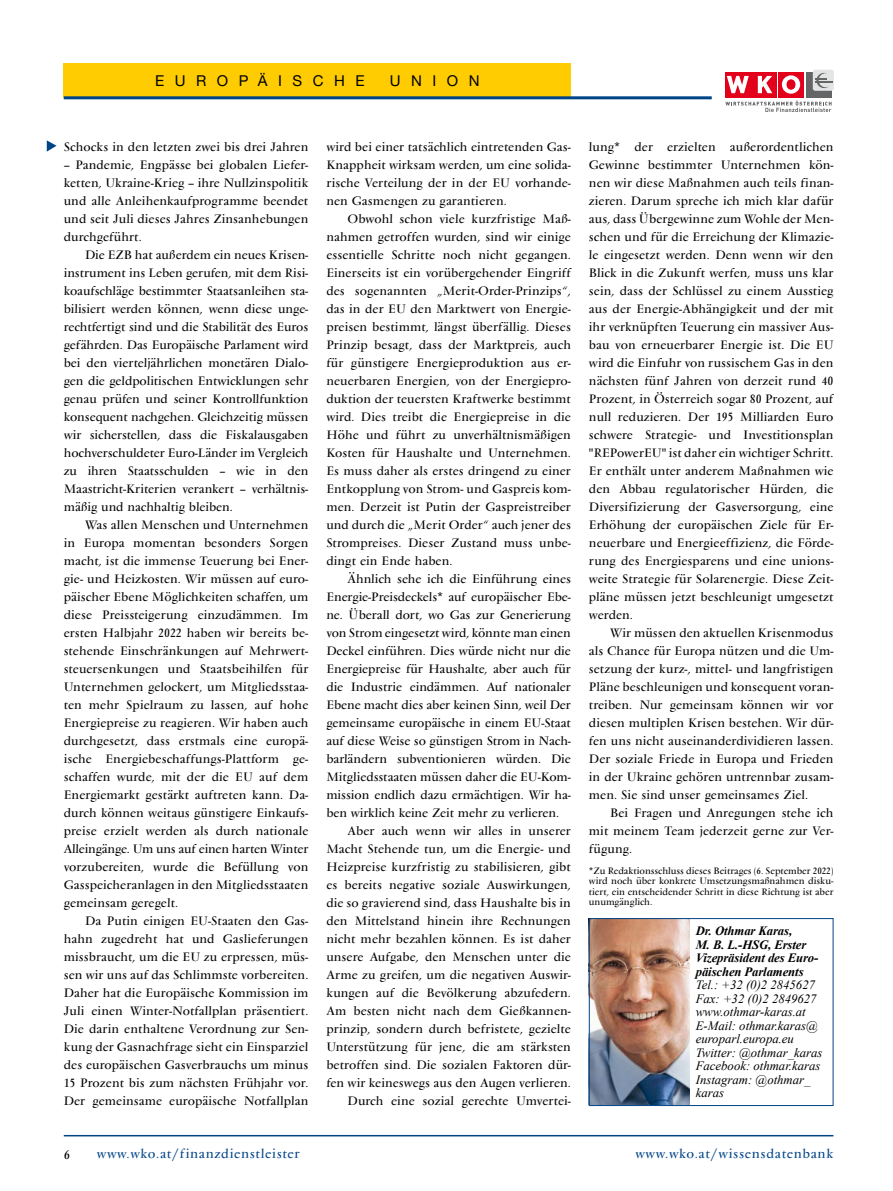
<style>
.page{position:relative;width:893px;height:1191px;background:#fff}
.page>*{position:absolute;margin:0;border:0;box-sizing:border-box;transform-origin:0 0}
.t1{font:15px "Helvetica Neue LT Std";letter-spacing:.7em;color:#000}
.t2{font:13.5px "Vendome";letter-spacing:.05em;color:#048}
.t3{font:13.5px "Vendome";color:#000}
.t4{font:12.75px/18px "Vendome";letter-spacing:.01em;color:#000;text-align:justify}
.t5{font:italic 12.75px/13.5px "Times New Roman";color:#000}
.t6{font:italic 700 12.75px/13.5px "Times New Roman";letter-spacing:-.01em;color:#000}
.t7{font:9.75px/10.5px "Vendome";color:#000;text-align:justify}
</style>
<div class="page">
<div style="left:64px;top:64px;width:507px;height:34px;background:#fecc00"></div>
<hr style="left:64px;top:1135px;width:769px;height:1px;background:#048">
<div style="left:778px;top:72px;width:26px;height:25px;background:#e2001a"></div>
<div style="left:752px;top:72px;width:25px;height:25px;background:#e2001a"></div>
<svg style="left:758px;top:76px;width:14px;height:17px"></svg>
<div style="left:725px;top:72px;width:25px;height:25px;background:#e2001a"></div>
<svg style="left:727px;top:76px;width:22px;height:17px"></svg>
<svg style="left:782px;top:75px;width:18px;height:19px"></svg>
<div style="left:787px;top:80px;width:8px;height:9px;background:#e2001a;border-radius:50%"></div>
<div style="left:787px;top:80px;width:8px;height:9px;border:1px solid #e2001a;border-radius:50%"></div>
<div style="left:806px;top:72px;width:25px;height:25px;background:#646567"></div>
<div style="left:813px;top:70px;width:21px;height:21px;background:#e3e4e4;border-radius:2px"></div>
<svg style="left:815px;top:73px;width:17px;height:15px"></svg>
<svg style="left:725px;top:101px;width:107px;height:11px"></svg>
<hr style="left:64px;top:96px;width:648px;height:3px;background:#048">
<img style="left:591px;top:920px;width:99px;height:184px">
<div style="left:589px;top:918px;width:244px;height:188px;border:1px solid #048"></div>
<svg style="left:47px;top:140px;width:10px;height:12px"></svg>
<p class="t1" style="left:155px;top:72px;width:211px">EUROPÄISCHE</p>
<p class="t1" style="left:390px;top:72px;width:91px">UNION</p>
<p class="t4" style="left:64px;top:137px;width:246px">Schocks in den letzten zwei bis drei Jahren</p>
<p class="t4" style="left:64px;top:155px;width:246px">– Pandemie, Engpässe bei globalen Liefer&shy;ketten, Ukraine-Krieg – ihre Nullzinspolitik und alle Anleihenkaufprogramme beendet und seit Juli dieses Jahres Zinsanhebungen durchgeführt.</p>
<p class="t4" style="left:64px;top:246px;width:246px;text-indent:21px">Die EZB hat außerdem ein neues Krisen&shy;instrument ins Leben gerufen, mit dem Risi&shy;koaufschläge bestimmter Staatsanleihen sta&shy;bilisiert werden können, wenn diese unge&shy;rechtfertigt sind und die Stabilität des Euros gefährden. Das Europäische Parlament wird bei den vierteljährlichen monetären Dialo&shy;gen die geldpolitischen Entwicklungen sehr genau prüfen und seiner Kontrollfunktion konsequent nachgehen. Gleichzeitig müssen wir sicherstellen, dass die Fiskalausgaben hochverschuldeter Euro-Länder im Vergleich zu ihren Staatsschulden – wie in den Maastricht-Kriterien verankert – verhältnis&shy;mäßig und nachhaltig bleiben.</p>
<p class="t4" style="left:64px;top:516px;width:246px;text-indent:21px">Was allen Menschen und Unternehmen in Europa momentan besonders Sorgen macht, ist die immense Teuerung bei Ener&shy;gie- und Heizkosten. Wir müssen auf euro&shy;päischer Ebene Möglichkeiten schaffen, um diese Preissteigerung einzudämmen. Im ersten Halbjahr 2022 haben wir bereits be&shy;stehende Einschränkungen auf Mehrwert&shy;steuersenkungen und Staatsbeihilfen für Unternehmen gelockert, um Mitgliedsstaa&shy;ten mehr Spielraum zu lassen, auf hohe Energiepreise zu reagieren. Wir haben auch durchgesetzt, dass erstmals eine europä&shy;ische Energiebeschaffungs-Plattform ge&shy;schaffen wurde, mit der die EU auf dem Energiemarkt gestärkt auftreten kann. Da&shy;durch können weitaus günstigere Einkaufs&shy;preise erzielt werden als durch nationale Alleingänge. Um uns auf einen harten Winter vorzubereiten, wurde die Befüllung von Gasspeicheranlagen in den Mitgliedsstaaten gemeinsam geregelt.</p>
<p class="t4" style="left:64px;top:912px;width:246px;text-indent:21px">Da Putin einigen EU-Staaten den Gas&shy;hahn zugedreht hat und Gaslieferungen missbraucht, um die EU zu erpressen, müs&shy;sen wir uns auf das Schlimmste vorbereiten.<br>Daher hat die Europäische Kommission im Juli einen Winter-Notfallplan präsentiert.<br>Die darin enthaltene Verordnung zur Sen&shy;kung der Gasnachfrage sieht ein Einsparziel des europäischen Gasverbrauchs um minus 15 Prozent bis zum nächsten Frühjahr vor.<br>Der gemeinsame europäische Notfallplan</p>
<p class="t4" style="left:326px;top:138px;width:246px">wird bei einer tatsächlich eintretenden Gas-Knappheit wirksam werden, um eine solida&shy;rische Verteilung der in der EU vorhande&shy;nen Gasmengen zu garantieren.</p>
<p class="t4" style="left:326px;top:210px;width:246px;text-indent:21px">Obwohl schon viele kurzfristige Maß&shy;nahmen getroffen wurden, sind wir einige essentielle Schritte noch nicht gegangen.<br>Einerseits ist ein vorübergehender Eingriff des sogenannten „Merit-Order-Prinzips“, das in der EU den Marktwert von Energie&shy;preisen bestimmt, längst überfällig. Dieses Prinzip besagt, dass der Marktpreis, auch für günstigere Energieproduktion aus er&shy;neuerbaren Energien, von der Energiepro&shy;duktion der teuersten Kraftwerke bestimmt wird. Dies treibt die Energiepreise in die Höhe und führt zu unverhältnismäßigen Kosten für Haushalte und Unternehmen.<br>Es muss daher als erstes dringend zu einer Entkopplung von Strom- und Gaspreis kom&shy;men. Derzeit ist Putin der Gaspreistreiber und durch die „Merit Order“ auch jener des Strompreises. Dieser Zustand muss unbe&shy;dingt ein Ende haben.</p>
<p class="t4" style="left:348px;top:570px;width:225px">Ähnlich sehe ich die Einführung eines</p>
<p class="t4" style="left:326px;top:588px;width:246px">Energie-Preisdeckels* auf europäischer Ebe-</p>
<p class="t4" style="left:326px;top:606px;width:246px">ne. Überall dort, wo Gas zur Generierung</p>
<p class="t4" style="left:326px;top:624px;width:246px">von Strom eingesetzt wird, könnte man einen</p>
<p class="t4" style="left:326px;top:642px;width:246px">Deckel einführen. Dies würde nicht nur die</p>
<p class="t4" style="left:326px;top:660px;width:246px">Energiepreise für Haushalte, aber auch für</p>
<p class="t4" style="left:326px;top:678px;width:246px">die Industrie eindämmen. Auf nationaler</p>
<p class="t4" style="left:326px;top:696px;width:246px">Ebene macht dies aber keinen Sinn, weil Der</p>
<p class="t4" style="left:326px;top:714px;width:246px">gemeinsame europäische in einem EU-Staat</p>
<p class="t4" style="left:326px;top:732px;width:246px">auf diese Weise so günstigen Strom in Nach-</p>
<p class="t4" style="left:326px;top:750px;width:246px">barländern subventionieren würden. Die</p>
<p class="t4" style="left:326px;top:768px;width:246px">Mitgliedsstaaten müssen daher die EU-Kom-</p>
<p class="t4" style="left:326px;top:786px;width:246px">mission endlich dazu ermächtigen. Wir ha-</p>
<p class="t4" style="left:326px;top:804px;width:234px">ben wirklich keine Zeit mehr zu verlieren.</p>
<p class="t4" style="left:348px;top:822px;width:225px">Aber auch wenn wir alles in unserer</p>
<p class="t4" style="left:326px;top:840px;width:246px">Macht Stehende tun, um die Energie- und</p>
<p class="t4" style="left:326px;top:858px;width:246px">Heizpreise kurzfristig zu stabilisieren, gibt</p>
<p class="t4" style="left:326px;top:876px;width:246px">es bereits negative soziale Auswirkungen,</p>
<p class="t4" style="left:326px;top:894px;width:246px">die so gravierend sind, dass Haushalte bis in</p>
<p class="t4" style="left:326px;top:912px;width:246px">den Mittelstand hinein ihre Rechnungen</p>
<p class="t4" style="left:326px;top:930px;width:246px">nicht mehr bezahlen können. Es ist daher</p>
<p class="t4" style="left:326px;top:948px;width:246px">unsere Aufgabe, den Menschen unter die</p>
<p class="t4" style="left:326px;top:966px;width:246px">Arme zu greifen, um die negativen Auswir-</p>
<p class="t4" style="left:326px;top:984px;width:246px">kungen auf die Bevölkerung abzufedern.</p>
<p class="t4" style="left:326px;top:1002px;width:246px">Am besten nicht nach dem Gießkannen-</p>
<p class="t4" style="left:326px;top:1020px;width:246px">prinzip, sondern durch befristete, gezielte</p>
<p class="t4" style="left:326px;top:1038px;width:246px">Unterstützung für jene, die am stärksten</p>
<p class="t4" style="left:326px;top:1056px;width:246px">betroffen sind. Die sozialen Faktoren dür-</p>
<p class="t4" style="left:326px;top:1074px;width:246px">fen wir keineswegs aus den Augen verlieren.</p>
<p class="t4" style="left:348px;top:1092px;width:225px">Durch eine sozial gerechte Umvertei-</p>
<p class="t4" style="left:589px;top:138px;width:246px">lung* der erzielten außerordentlichen Gewinne bestimmter Unternehmen kön&shy;nen wir diese Maßnahmen auch teils finan&shy;zieren. Darum spreche ich mich klar dafür aus, dass Übergewinne zum Wohle der Men&shy;schen und für die Erreichung der Klimazie&shy;le eingesetzt werden. Denn wenn wir den Blick in die Zukunft werfen, muss uns klar sein, dass der Schlüssel zu einem Ausstieg aus der Energie-Abhängigkeit und der mit ihr verknüpften Teuerung ein massiver Aus&shy;bau von erneuerbarer Energie ist. Die EU wird die Einfuhr von russischem Gas in den nächsten fünf Jahren von derzeit rund 40<br>Prozent, in Österreich sogar 80 Prozent, auf null reduzieren. Der 195 Milliarden Euro schwere Strategie- und Investitionsplan "REPowerEU" ist daher ein wichtiger Schritt.<br>Er enthält unter anderem Maßnahmen wie den Abbau regulatorischer Hürden, die Diversifizierung der Gasversorgung, eine Erhöhung der europäischen Ziele für Er&shy;neuerbare und Energieeffizienz, die Förde&shy;rung des Energiesparens und eine unions&shy;weite Strategie für Solarenergie. Diese Zeit&shy;pläne müssen jetzt beschleunigt umgesetzt werden.</p>
<p class="t4" style="left:589px;top:624px;width:246px;text-indent:21px">Wir müssen den aktuellen Krisenmodus als Chance für Europa nützen und die Um&shy;setzung der kurz-, mittel- und langfristigen Pläne beschleunigen und konsequent voran&shy;treiben. Nur gemeinsam können wir vor diesen multiplen Krisen bestehen. Wir dür&shy;fen uns nicht auseinanderdividieren lassen.<br>Der soziale Friede in Europa und Frieden in der Ukraine gehören untrennbar zusam&shy;men. Sie sind unser gemeinsames Ziel.</p>
<p class="t4" style="left:589px;top:804px;width:246px;text-indent:21px">Bei Fragen und Anregungen stehe ich mit meinem Team jederzeit gerne zur Ver&shy;fügung.</p>
<p class="t7" style="left:589px;top:865px;width:246px">*Zu Redaktionsschluss dieses Beitrages (6. September 2022) wird noch über konkrete Umsetzungsmaßnahmen disku&shy;tiert, ein entscheidender Schritt in diese Richtung ist aber unumgänglich.</p>
<p class="t6" style="left:696px;top:924px;width:124px">Dr. Othmar Karas,<br>M. B. L.-HSG, Erster<br>Vizepräsident des Euro&shy;päischen Parlaments</p>
<p class="t5" style="left:696px;top:978px;width:128px">Tel.: +32 (0)2 2845627<br>Fax: +32 (0)2 2849627 www.othmar-karas.at<br>E-Mail: othmar.karas@ europarl.europa.eu<br>Twitter: @othmar_karas<br>Facebook: othmar.karas<br>Instagram: @othmar_ karas</p>
<p class="t3" style="left:64px;top:1147px;width:8px">6</p>
<p class="t2" style="left:97px;top:1146px;width:204px">www.wko.at/finanzdienstleister</p>
<p class="t2" style="left:635px;top:1146px;width:199px">www.wko.at/wissensdatenbank</p>
</div>
